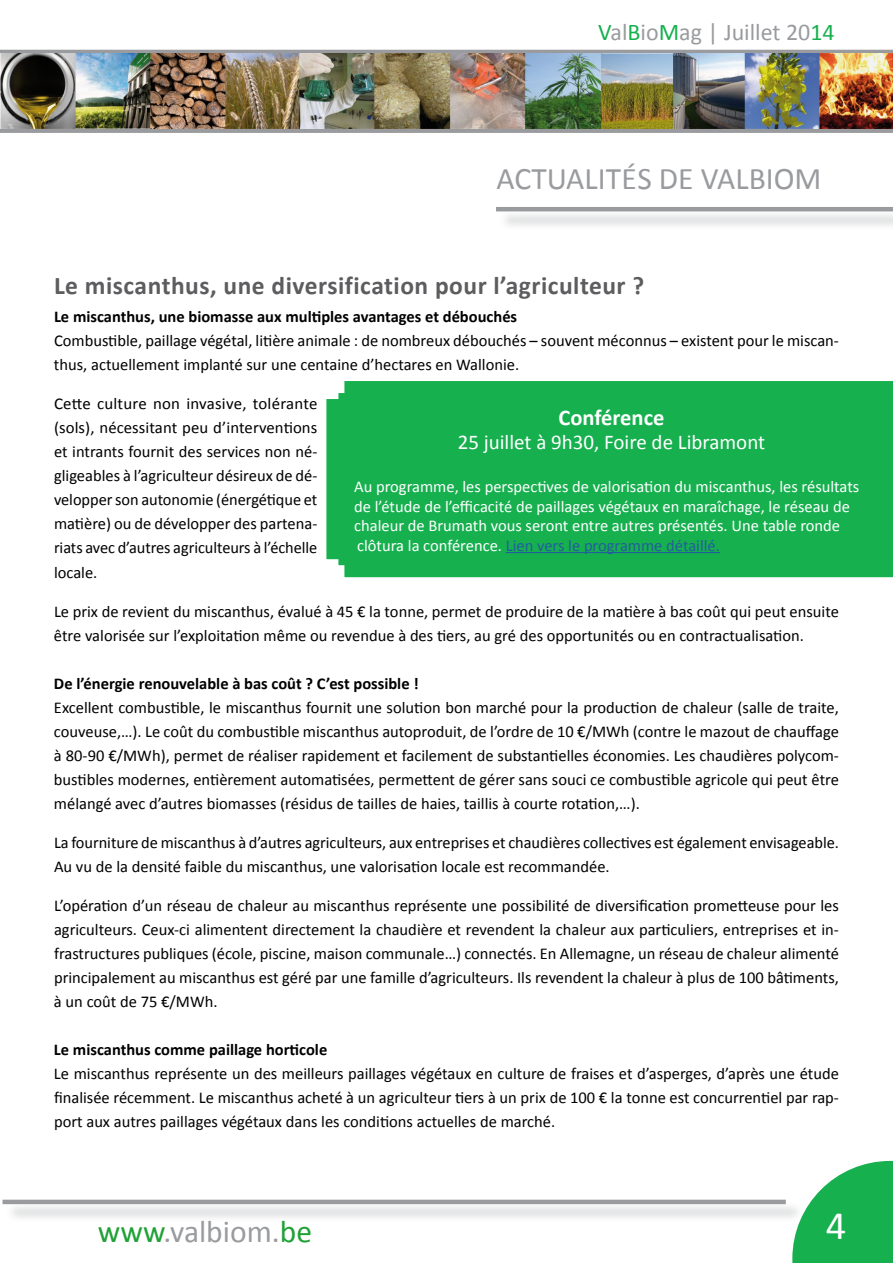
<style>
.page{position:relative;width:893px;height:1263px;background:#fff}
.page>*{position:absolute;margin:0;border:0;box-sizing:border-box;transform-origin:0 0}
.t1{font:40.5px "Calibri";color:#fff}
.t2{font:31.5px "Calibri";color:#999b9e}
.t3{font:700 25.5px "Calibri";letter-spacing:.02em;color:#5d5d60}
.t4{font:24px "Calibri";color:#999b9e}
.t5{font:700 22.5px "Calibri";color:#fff}
.t6{font:21px "Calibri";color:#fff}
.t7{font:16.5px/24px "Calibri";color:#000;text-align:justify}
.t8{font:16.5px/19.5px "Calibri";color:#fff}
.t9{font:700 16.5px "Calibri";color:#000}
.s1{color:#17b04f}
.s2{color:#215e9e}
.s3{color:#20a136}
</style>
<div class="page">
<svg style="left:792px;top:1161px;width:101px;height:102px"></svg>
<div style="left:5px;top:1202px;width:799px;height:21px;background:#b1b4b6;opacity:.75"></div>
<hr style="left:3px;top:1200px;width:783px;height:4px;background:#999b9e">
<div style="left:0;top:128px;width:893px;height:5px;background:#999b9e"></div>
<hr style="left:0;top:50px;width:893px;height:4px;background:#999b9e">
<img style="left:0;top:53px;width:893px;height:75px">
<div style="left:499px;top:209px;width:394px;height:21px;background:#b1b4b6;opacity:.75"></div>
<hr style="left:496px;top:207px;width:397px;height:4px;background:#999b9e">
<div style="left:326px;top:381px;width:567px;height:197px;background:#17b04f"></div>
<hr style="left:506px;top:552px;width:214px;height:1px;background:#215e9e">
<h3 class="t4" style="left:598px;top:17px;width:238px"><span class="s1">V</span>al<span class="s1">B</span>io<span class="s1">M</span>ag | Juillet 20<span class="s1">14</span></h3>
<h2 class="t2" style="left:496px;top:159px;width:327px">ACTUALITéS DE VALBIOM</h2>
<h3 class="t3" style="left:54px;top:269px;width:592px">Le miscanthus, une diversification pour l’agriculteur ?</h3>
<p class="t9" style="left:54px;top:306px;width:465px">Le miscanthus, une biomasse aux multiples avantages et débouchés</p>
<p class="t7" style="left:54px;top:329px;width:786px">Combustible, paillage végétal, litière animale : de nombreux débouchés – souvent méconnus – existent pour le miscan&shy;thus, actuellement implanté sur une centaine d’hectares en Wallonie.</p>
<p class="t7" style="left:54px;top:392px;width:265px">Cette culture non invasive, tolérante (sols), nécessitant peu d’interventions et intrants fournit des services non né&shy;gligeables à l’agriculteur désireux de dé&shy;velopper son autonomie (énergétique et matière) ou de développer des partena&shy;riats avec d’autres agriculteurs à l’échelle locale.</p>
<p class="t7" style="left:54px;top:599px;width:786px">Le prix de revient du miscanthus, évalué à 45 € la tonne, permet de produire de la matière à bas coût qui peut ensuite être valorisée sur l’exploitation même ou revendue à des tiers, au gré des opportunités ou en contractualisation.</p>
<p class="t9" style="left:54px;top:672px;width:366px">De l’énergie renouvelable à bas coût ? C’est possible !</p>
<p class="t7" style="left:54px;top:695px;width:786px">Excellent combustible, le miscanthus fournit une solution bon marché pour la production de chaleur (salle de traite, couveuse,…). Le coût du combustible miscanthus autoproduit, de l’ordre de 10 €/MWh (contre le mazout de chauffage à 80-90 €/MWh), permet de réaliser rapidement et facilement de substantielles économies. Les chaudières polycom&shy;bustibles modernes, entièrement automatisées, permettent de gérer sans souci ce combustible agricole qui peut être mélangé avec d’autres biomasses (résidus de tailles de haies, taillis à courte rotation,…).</p>
<p class="t7" style="left:54px;top:830px;width:786px">La fourniture de miscanthus à d’autres agriculteurs, aux entreprises et chaudières collectives est également envisageable.<br>Au vu de la densité faible du miscanthus, une valorisation locale est recommandée.</p>
<p class="t7" style="left:54px;top:893px;width:786px">L’opération d’un réseau de chaleur au miscanthus représente une possibilité de diversification prometteuse pour les agriculteurs. Ceux-ci alimentent directement la chaudière et revendent la chaleur aux particuliers, entreprises et in&shy;frastructures publiques (école, piscine, maison communale…) connectés. En Allemagne, un réseau de chaleur alimenté principalement au miscanthus est géré par une famille d’agriculteurs. Ils revendent la chaleur à plus de 100 bâtiments, à un coût de 75 €/MWh.</p>
<p class="t9" style="left:54px;top:1038px;width:275px">Le miscanthus comme paillage horticole</p>
<p class="t7" style="left:54px;top:1061px;width:786px">Le miscanthus représente un des meilleurs paillages végétaux en culture de fraises et d’asperges, d’après une étude finalisée récemment. Le miscanthus acheté à un agriculteur tiers à un prix de 100 € la tonne est concurrentiel par rap&shy;port aux autres paillages végétaux dans les conditions actuelles de marché.</p>
<h3 class="t5" style="left:558px;top:403px;width:107px">Conférence</h3>
<p class="t6" style="left:458px;top:428px;width:309px">25 juillet à 9h30, Foire de Libramont</p>
<p class="t8" style="left:354px;top:477px;width:507px">Au programme, les perspectives de valorisation du miscanthus, les résultats de l’étude de l’efficacité de paillages végétaux en maraîchage, le réseau de chaleur de Brumath vous seront entre autres présentés. Une table ronde clôtura la conférence. <span class="s2">Lien vers le programme détaillé.</span></p>
<h2 class="t2" style="left:98px;top:1212px;width:216px"><span class="s3">www</span>.valbiom.<span class="s3">be</span></h2>
<h1 class="t1" style="left:826px;top:1200px;width:22px">4</h1>
</div>
